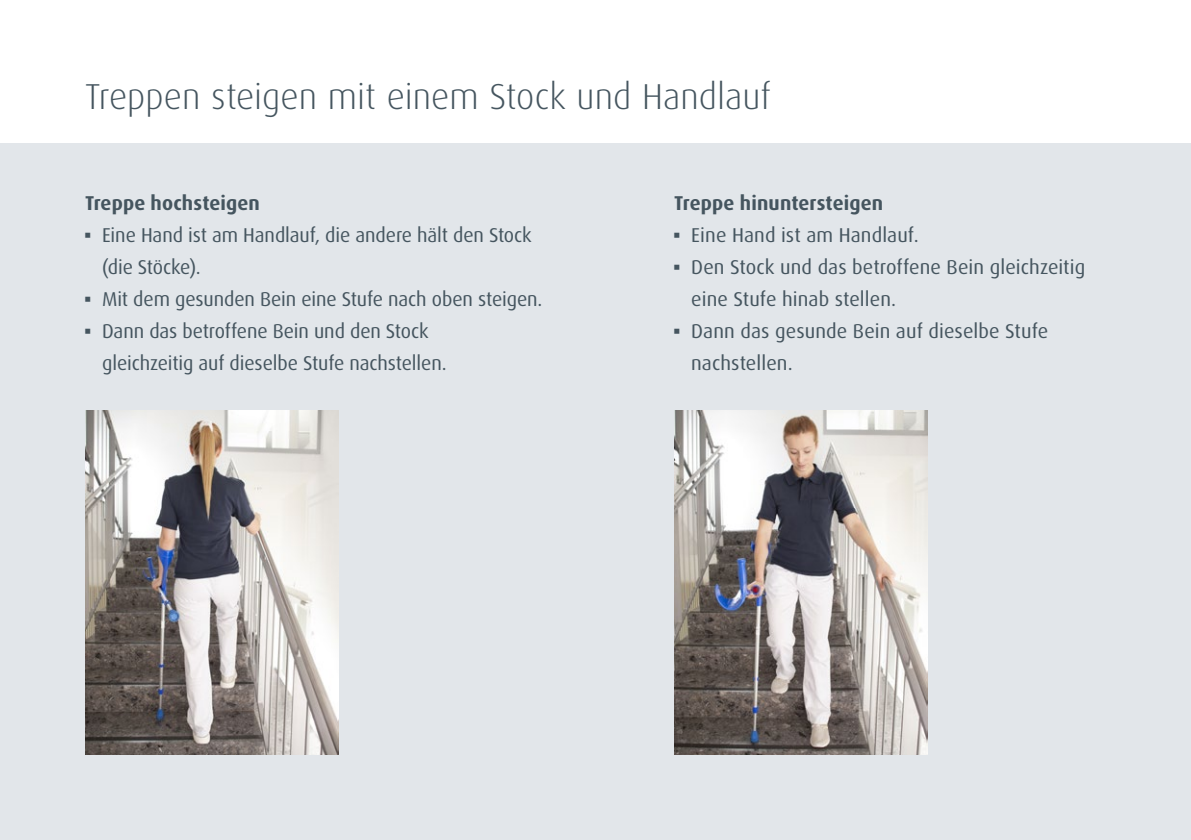
<style>
.page{position:relative;width:1191px;height:840px;background:#fff}
.page>*{position:absolute;margin:0;border:0;box-sizing:border-box;transform-origin:0 0}
.t1{font:300 36px "Dax Pro";color:#45555f}
.t2{font:20px/32px "Dax Pro";color:#45555f}
.t3{font:700 20px "Dax Pro";letter-spacing:.01em;color:#45555f}
.s1{font-family:"Universal Std Newswith Comm Pi"}
</style>
<div class="page">
<div style="left:0;top:144px;width:1191px;height:695px;background:#e2e6ea"></div>
<img style="left:85px;top:410px;width:253px;height:344px">
<img style="left:674px;top:410px;width:253px;height:344px">
<h1 class="t1" style="left:85px;top:74px;width:687px">Treppen steigen mit einem Stock und Handlauf</h1>
<p class="t3" style="left:85px;top:190px;width:176px">Treppe hochsteigen</p>
<p class="t2" style="left:102px;top:219px;width:431px;text-indent:-17px"><span class="s1">▪</span> Eine Hand ist am Handlauf, die andere hält den Stock (die Stöcke).</p>
<p class="t2" style="left:85px;top:283px;width:459px"><span class="s1">▪</span> Mit dem gesunden Bein eine Stufe nach oben steigen.</p>
<p class="t2" style="left:102px;top:315px;width:346px;text-indent:-17px"><span class="s1">▪</span> Dann das betroffene Bein und den Stock gleichzeitig auf dieselbe Stufe nachstellen.</p>
<p class="t3" style="left:674px;top:190px;width:210px">Treppe hinuntersteigen</p>
<p class="t2" style="left:674px;top:219px;width:246px"><span class="s1">▪</span> Eine Hand ist am Handlauf.</p>
<p class="t2" style="left:691px;top:251px;width:395px;text-indent:-17px"><span class="s1">▪</span> Den Stock und das betroffene Bein gleichzeitig eine Stufe hinab stellen.</p>
<p class="t2" style="left:691px;top:315px;width:358px;text-indent:-17px"><span class="s1">▪</span> Dann das gesunde Bein auf dieselbe Stufe nachstellen.</p>
</div>
